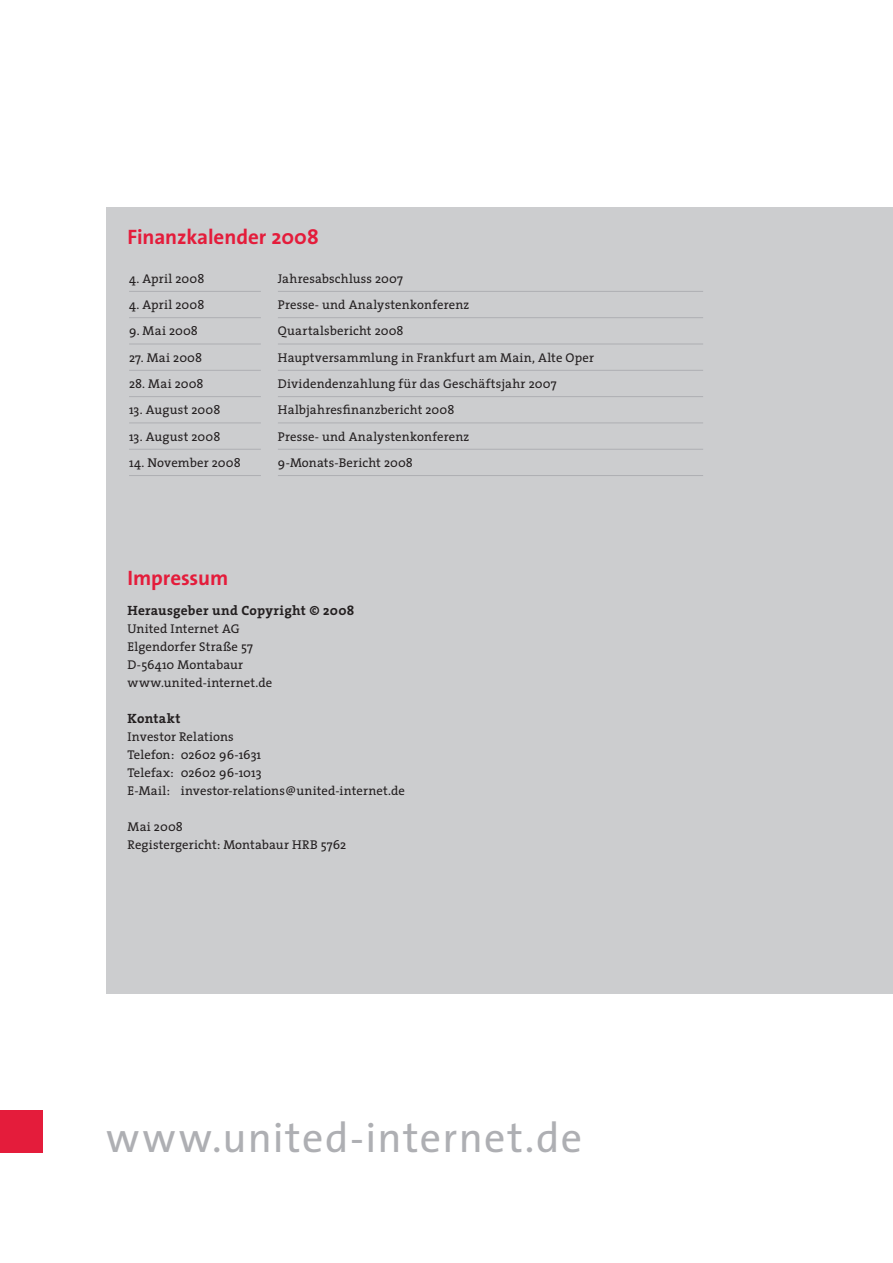
<style>
.page{position:relative;width:893px;height:1263px;background:#fff}
.page>*{position:absolute;margin:0;border:0;box-sizing:border-box;transform-origin:0 0}
.t1{font:42px "The Sans";letter-spacing:.035em;color:#aeafb3}
.t2{font:700 21px "The Sans";letter-spacing:-.005em;color:#e41c3b}
.t3{font:700 13.5px "The Serif";letter-spacing:.015em;color:#231f20}
.t4{font:12.75px/18px "The Serif";letter-spacing:.01em;color:#231f20}
</style>
<div class="page">
<div style="left:106px;top:207px;width:787px;height:787px;background:#cccdcf"></div>
<div style="left:0;top:1110px;width:43px;height:42px;background:#e41c3b"></div>
<hr style="left:278px;top:291px;width:425px;height:1px;background:#aeafb3">
<hr style="left:278px;top:317px;width:425px;height:1px;background:#aeafb3">
<hr style="left:278px;top:344px;width:425px;height:1px;background:#aeafb3">
<hr style="left:278px;top:370px;width:425px;height:1px;background:#aeafb3">
<hr style="left:278px;top:396px;width:425px;height:1px;background:#aeafb3">
<hr style="left:278px;top:422px;width:425px;height:1px;background:#aeafb3">
<hr style="left:278px;top:449px;width:425px;height:1px;background:#aeafb3">
<hr style="left:278px;top:475px;width:425px;height:1px;background:#aeafb3">
<hr style="left:129px;top:317px;width:132px;height:1px;background:#aeafb3">
<hr style="left:129px;top:344px;width:132px;height:1px;background:#aeafb3">
<hr style="left:129px;top:370px;width:132px;height:1px;background:#aeafb3">
<hr style="left:129px;top:396px;width:132px;height:1px;background:#aeafb3">
<hr style="left:129px;top:422px;width:132px;height:1px;background:#aeafb3">
<hr style="left:129px;top:449px;width:132px;height:1px;background:#aeafb3">
<hr style="left:129px;top:475px;width:132px;height:1px;background:#aeafb3">
<hr style="left:129px;top:291px;width:132px;height:1px;background:#aeafb3">
<h2 class="t2" style="left:128px;top:219px;width:193px">Finanzkalender 2008</h2>
<p class="t4" style="left:129px;top:269px;width:77px">4. April 2008</p>
<p class="t4" style="left:278px;top:269px;width:127px">Jahresabschluss 2007</p>
<p class="t4" style="left:129px;top:295px;width:77px">4. April 2008</p>
<p class="t4" style="left:278px;top:295px;width:193px">Presse- und Analystenkonferenz</p>
<p class="t4" style="left:129px;top:322px;width:70px">9. Mai 2008</p>
<p class="t4" style="left:278px;top:322px;width:127px">Quartalsbericht 2008</p>
<p class="t4" style="left:129px;top:348px;width:75px">27. Mai 2008</p>
<p class="t4" style="left:278px;top:348px;width:318px">Hauptversammlung in Frankfurt am Main, Alte Oper</p>
<p class="t4" style="left:129px;top:374px;width:76px">28. Mai 2008</p>
<p class="t4" style="left:278px;top:374px;width:280px">Dividendenzahlung für das Geschäftsjahr 2007</p>
<p class="t4" style="left:129px;top:401px;width:93px">13. August 2008</p>
<p class="t4" style="left:278px;top:401px;width:178px">Halbjahresfinanzbericht 2008</p>
<p class="t4" style="left:129px;top:427px;width:93px">13. August 2008</p>
<p class="t4" style="left:278px;top:427px;width:193px">Presse- und Analystenkonferenz</p>
<p class="t4" style="left:129px;top:453px;width:113px">14. November 2008</p>
<p class="t4" style="left:278px;top:453px;width:137px">9-Monats-Bericht 2008</p>
<h2 class="t2" style="left:128px;top:560px;width:102px">Impressum</h2>
<p class="t3" style="left:128px;top:599px;width:228px">Herausgeber und Copyright © 2008</p>
<p class="t4" style="left:128px;top:619px;width:146px">United Internet AG<br>Elgendorfer Straße 57<br>D-56410 Montabaur www.united-internet.de</p>
<p class="t3" style="left:128px;top:707px;width:54px">Kontakt</p>
<p class="t4" style="left:128px;top:727px;width:279px">Investor Relations<br>Telefon: 02602 96-1631<br>Telefax: 02602 96-1013<br>E-Mail: investor-relations@united-internet.de</p>
<p class="t4" style="left:128px;top:817px;width:220px">Mai 2008<br>Registergericht: Montabaur HRB 5762</p>
<h1 class="t1" style="left:106px;top:1103px;width:477px">www.united-internet.de</h1>
</div>
